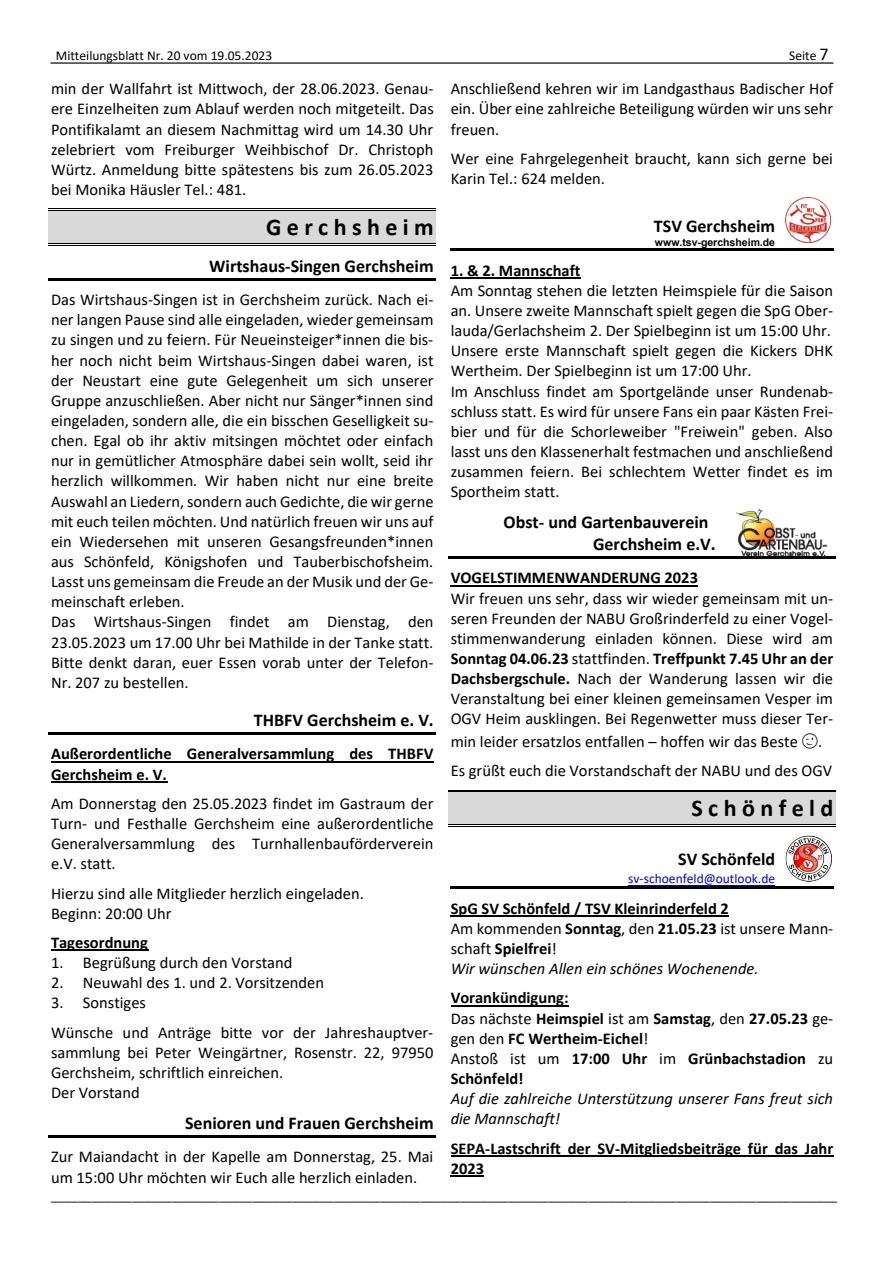
<style>
.page{position:relative;width:893px;height:1263px;background:#fff}
.page>*{position:absolute;margin:0;border:0;box-sizing:border-box;transform-origin:0 0}
.t1{font:700 24px "Calibri";color:#000}
.t2{font:700 18px/21.9px "Calibri";color:#000}
.t3{font:16.5px/20.1px "Calibri";color:#000}
.t4{font:700 16.5px/20.1px "Calibri";color:#000}
.t5{font:italic 16.5px/20.1px "Calibri";color:#000}
.t6{font:13.5px "Calibri";color:#000}
.t7{font:13.5px "Calibri";color:#00f}
.t8{font:700 10.5px "Arial";color:#000}
.s1{font-size:18px}
.s2{font-weight:700}
.s3{font-weight:400}
.s4{font-weight:400;font-style:italic}
</style>
<div class="page">
<hr style="left:50px;top:62px;width:783px;height:2px;background:#000">
<img style="left:736px;top:509px;width:91px;height:47px">
<div style="left:49px;top:211px;width:387px;height:32px;background:#d9d9d9"></div>
<hr style="left:49px;top:209px;width:387px;height:1px;background:#000">
<hr style="left:49px;top:210px;width:387px;height:1px;background:#000">
<hr style="left:49px;top:245px;width:387px;height:1px;background:#000">
<hr style="left:49px;top:243px;width:387px;height:1px;background:#000">
<hr style="left:49px;top:278px;width:387px;height:2px;background:#000">
<hr style="left:49px;top:732px;width:387px;height:2px;background:#000">
<hr style="left:51px;top:761px;width:383px;height:1px;background:#000">
<hr style="left:51px;top:781px;width:116px;height:1px;background:#000">
<hr style="left:51px;top:950px;width:97px;height:1px;background:#000">
<hr style="left:49px;top:1135px;width:387px;height:2px;background:#000">
<hr style="left:450px;top:249px;width:330px;height:2px;background:#000">
<hr style="left:782px;top:249px;width:51px;height:2px;background:#000">
<hr style="left:451px;top:278px;width:130px;height:1px;background:#000">
<hr style="left:448px;top:556px;width:388px;height:3px;background:#000">
<hr style="left:451px;top:585px;width:247px;height:1px;background:#000">
<div style="left:448px;top:792px;width:388px;height:32px;background:#d9d9d9"></div>
<hr style="left:448px;top:790px;width:388px;height:1px;background:#000">
<hr style="left:448px;top:791px;width:388px;height:1px;background:#000">
<hr style="left:448px;top:826px;width:388px;height:1px;background:#000">
<hr style="left:448px;top:824px;width:388px;height:1px;background:#000">
<hr style="left:628px;top:884px;width:147px;height:1px;background:#00f">
<hr style="left:450px;top:887px;width:330px;height:2px;background:#000">
<hr style="left:782px;top:887px;width:51px;height:2px;background:#000">
<hr style="left:451px;top:915px;width:278px;height:2px;background:#000">
<hr style="left:451px;top:1005px;width:118px;height:1px;background:#000">
<hr style="left:451px;top:1155px;width:382px;height:1px;background:#000">
<hr style="left:451px;top:1175px;width:33px;height:2px;background:#000">
<img style="left:786px;top:198px;width:45px;height:45px">
<img style="left:786px;top:835px;width:46px;height:47px">
<p class="t6" style="left:56px;top:46px;width:218px">Mitteilungsblatt Nr. 20 vom 19.05.2023</p>
<p class="t6" style="left:789px;top:46px;width:41px">Seite <span class="s1">7</span></p>
<p class="t3" style="left:51px;top:78px;width:384px;text-align:justify">min der Wallfahrt ist Mittwoch, der 28.06.2023. Genau&shy;ere Einzelheiten zum Ablauf werden noch mitgeteilt. Das Pontifikalamt an diesem Nachmittag wird um 14.30 Uhr zelebriert vom Freiburger Weihbischof Dr. Christoph Würtz. Anmeldung bitte spätestens bis zum 26.05.2023 bei Monika Häusler Tel.: 481.</p>
<h1 class="t1" style="left:266px;top:210px;width:169px">G e r c h s h e i m</h1>
<p class="t2" style="left:209px;top:254px;width:226px">Wirtshaus-Singen Gerchsheim</p>
<p class="t3" style="left:51px;top:289px;width:384px">Das Wirtshaus-Singen ist in Gerchsheim zurück. Nach ei&shy;ner langen Pause sind alle eingeladen, wieder gemeinsam zu singen und zu feiern. Für Neueinsteiger*innen die bis&shy;her noch nicht beim Wirtshaus-Singen dabei waren, ist der Neustart eine gute Gelegenheit um sich unserer Gruppe anzuschließen. Aber nicht nur Sänger*innen sind eingeladen, sondern alle, die ein bisschen Geselligkeit su&shy;chen. Egal ob ihr aktiv mitsingen möchtet oder einfach nur in gemütlicher Atmosphäre dabei sein wollt, seid ihr herzlich willkommen. Wir haben nicht nur eine breite Auswahl an Liedern, sondern auch Gedichte, die wir gerne mit euch teilen möchten. Und natürlich freuen wir uns auf ein Wiedersehen mit unseren Gesangsfreunden*innen aus Schönfeld, Königshofen und Tauberbischofsheim.<br>Lasst uns gemeinsam die Freude an der Musik und der Ge&shy;meinschaft erleben.<br>Das Wirtshaus-Singen findet am Dienstag, den 23.05.2023 um 17.00 Uhr bei Mathilde in der Tanke statt.<br>Bitte denkt daran, euer Essen vorab unter der Telefon-Nr. 207 zu bestellen.</p>
<p class="t2" style="left:254px;top:709px;width:181px">THBFV Gerchsheim e. V.</p>
<p class="t4" style="left:51px;top:744px;width:384px">Außerordentliche Generalversammlung des THBFV<br>Gerchsheim e. V.</p>
<p class="t3" style="left:51px;top:793px;width:384px;text-align:justify">Am Donnerstag den 25.05.2023 findet im Gastraum der Turn- und Festhalle Gerchsheim eine außerordentliche Generalversammlung des Turnhallenbauförderverein e.V. statt.</p>
<p class="t3" style="left:51px;top:882px;width:314px">Hierzu sind alle Mitglieder herzlich eingeladen.<br>Beginn: 20:00 Uhr</p>
<p class="t4" style="left:51px;top:932px;width:98px">Tagesordnung</p>
<p class="t3" style="left:51px;top:952px;width:243px">1. Begrüßung durch den Vorstand</p>
<p class="t3" style="left:51px;top:972px;width:274px">2. Neuwahl des 1. und 2. Vorsitzenden</p>
<p class="t3" style="left:51px;top:988px;width:384px;line-height:29.4px">3. Sonstiges<br>Wünsche und Anträge bitte vor der Jahreshauptver-</p>
<p class="t3" style="left:51px;top:1042px;width:384px">sammlung bei Peter Weingärtner, Rosenstr. 22, 97950<br>Gerchsheim, schriftlich einreichen.<br>Der Vorstand</p>
<p class="t2" style="left:185px;top:1112px;width:250px">Senioren und Frauen Gerchsheim</p>
<p class="t3" style="left:51px;top:1146px;width:384px">Zur Maiandacht in der Kapelle am Donnerstag, 25. Mai um 15:00 Uhr möchten wir Euch alle herzlich einladen.</p>
<p class="t3" style="left:451px;top:78px;width:384px;text-align:justify">Anschließend kehren wir im Landgasthaus Badischer Hof ein. Über eine zahlreiche Beteiligung würden wir uns sehr freuen.</p>
<p class="t3" style="left:451px;top:148px;width:384px">Wer eine Fahrgelegenheit braucht, kann sich gerne bei<br>Karin Tel.: 624 melden.</p>
<p class="t2" style="left:654px;top:215px;width:123px">TSV Gerchsheim</p>
<p class="t8" style="left:655px;top:235px;width:122px">www.tsv-gerchsheim.de</p>
<p class="t4" style="left:451px;top:260px;width:131px">1. &amp; 2. Mannschaft</p>
<p class="t3" style="left:451px;top:280px;width:384px">Am Sonntag stehen die letzten Heimspiele für die Saison an. Unsere zweite Mannschaft spielt gegen die SpG Ober&shy;lauda/Gerlachsheim 2. Der Spielbeginn ist um 15:00 Uhr.<br>Unsere erste Mannschaft spielt gegen die Kickers DHK Wertheim. Der Spielbeginn ist um 17:00 Uhr.<br>Im Anschluss findet am Sportgelände unser Rundenab&shy;schluss statt. Es wird für unsere Fans ein paar Kästen Frei&shy;bier und für die Schorleweiber "Freiwein" geben. Also lasst uns den Klassenerhalt festmachen und anschließend zusammen feiern. Bei schlechtem Wetter findet es im Sportheim statt.</p>
<p class="t2" style="left:593px;top:511px;width:124px;text-indent:-90px">Obst- und Gartenbauverein<br>Gerchsheim e.V.</p>
<p class="t4" style="left:451px;top:568px;width:249px">VOGELSTIMMENWANDERUNG 2023</p>
<p class="t3" style="left:451px;top:588px;width:384px;text-align:justify">Wir freuen uns sehr, dass wir wieder gemeinsam mit un&shy;seren Freunden der NABU Großrinderfeld zu einer Vogel&shy;stimmenwanderung einladen können. Diese wird am <span class="s2">Sonntag 04.06.23</span> stattfinden. <span class="s2">Treffpunkt 7.45 Uhr an der Dachsbergschule.</span> Nach der Wanderung lassen wir die Veranstaltung bei einer kleinen gemeinsamen Vesper im OGV Heim ausklingen. Bei Regenwetter muss dieser Ter-</p>
<p class="t3" style="left:451px;top:726px;width:383px;line-height:29.2px">min leider ersatzlos entfallen – hoffen wir das Beste .<br>Es grüßt euch die Vorstandschaft der NABU und des OGV</p>
<h1 class="t1" style="left:691px;top:791px;width:143px">S c h ö n f e l d</h1>
<p class="t2" style="left:678px;top:848px;width:99px">SV Schönfeld</p>
<p class="t7" style="left:628px;top:869px;width:148px">sv-schoenfeld@outlook.de</p>
<p class="t4" style="left:451px;top:898px;width:384px">SpG SV Schönfeld / TSV Kleinrinderfeld 2<br><span class="s3">Am kommenden</span> Sonntag<span class="s3">, den</span> 21.05.23 <span class="s3">ist unsere Mann&shy;schaft</span> Spielfrei<span class="s3">!<br></span><span class="s4">Wir wünschen Allen ein schönes Wochenende.</span></p>
<p class="t4" style="left:451px;top:988px;width:384px">Vorankündigung:<br><span class="s3">Das nächste</span> Heimspiel <span class="s3">ist am</span> Samstag<span class="s3">, den</span> 27.05.23 <span class="s3">ge&shy;gen den</span> FC Wertheim-Eichel<span class="s3">!<br>Anstoß ist um</span> 17:00 Uhr <span class="s3">im</span> Grünbachstadion <span class="s3">zu<br></span>Schönfeld!</p>
<p class="t5" style="left:451px;top:1088px;width:384px">Auf die zahlreiche Unterstützung unserer Fans freut sich die Mannschaft!</p>
<p class="t4" style="left:451px;top:1138px;width:384px">SEPA-Lastschrift der SV-Mitgliedsbeiträge für das Jahr<br>2023</p>
<p class="t6" style="left:51px;top:1186px;width:788px">_____________________________________________________________________________________________________________________</p>
</div>
